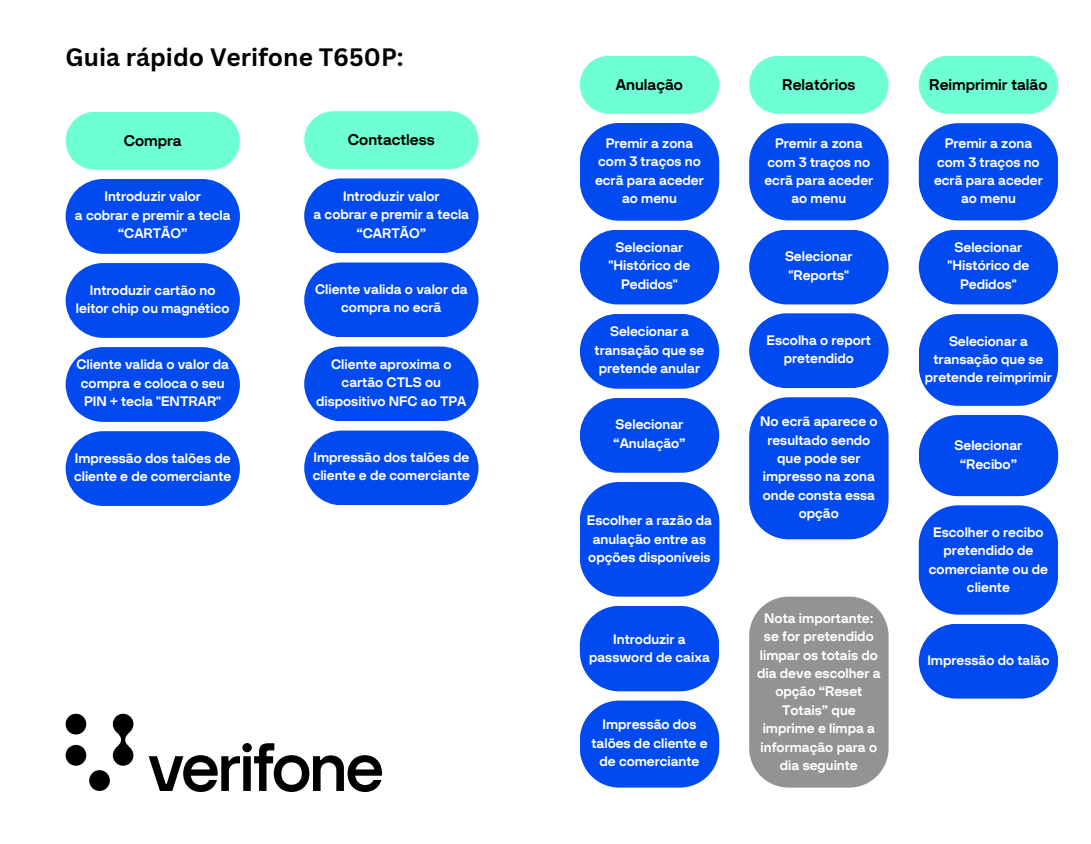
<style>
.page{position:relative;width:1091px;height:844px;background:#fff}
.page>*{position:absolute;margin:0;border:0;box-sizing:border-box;transform-origin:0 0}
.t1{font:700 24.5px "Canva Sans";color:#000}
.t2{font:700 15.75px "Verifone Sans";color:#000}
.t3{font:700 14px/18.4px "Verifone Sans";color:#fff;text-align:center}
</style>
<div class="page">
<svg style="left:66px;top:112px;width:174px;height:58px;background:#78ffd5"></svg>
<svg style="left:304px;top:111px;width:174px;height:58px;background:#78ffd5"></svg>
<svg style="left:66px;top:179px;width:174px;height:75px;background:#185bf0"></svg>
<svg style="left:66px;top:263px;width:174px;height:75px;background:#185bf0"></svg>
<svg style="left:66px;top:347px;width:174px;height:75px;background:#185bf0"></svg>
<svg style="left:66px;top:431px;width:174px;height:75px;background:#185bf0"></svg>
<svg style="left:304px;top:178px;width:174px;height:75px;background:#185bf0"></svg>
<svg style="left:304px;top:262px;width:174px;height:75px;background:#195bf0"></svg>
<svg style="left:304px;top:347px;width:174px;height:74px;background:#175af0"></svg>
<svg style="left:304px;top:431px;width:174px;height:74px;background:#165af0"></svg>
<svg style="left:149px;top:743px;width:233px;height:49px"></svg>
<svg style="left:66px;top:714px;width:67px;height:77px"></svg>
<svg style="left:749px;top:56px;width:139px;height:58px;background:#7bffd6"></svg>
<svg style="left:580px;top:56px;width:139px;height:58px;background:#7bffd6"></svg>
<svg style="left:919px;top:56px;width:139px;height:58px;background:#7bffd6"></svg>
<svg style="left:580px;top:123px;width:139px;height:98px;background:#195bf0"></svg>
<svg style="left:580px;top:230px;width:139px;height:74px;background:#1c5df0"></svg>
<svg style="left:580px;top:314px;width:139px;height:75px;background:#1d5ff0"></svg>
<svg style="left:580px;top:398px;width:139px;height:75px;background:#1d5ff0"></svg>
<svg style="left:580px;top:482px;width:139px;height:115px;background:#1559f0"></svg>
<svg style="left:580px;top:606px;width:139px;height:85px;background:#1b5df0"></svg>
<svg style="left:580px;top:701px;width:139px;height:87px;background:#1c5df0"></svg>
<svg style="left:749px;top:123px;width:139px;height:97px;background:#185bf0"></svg>
<svg style="left:749px;top:230px;width:139px;height:74px;background:#1c5df0"></svg>
<svg style="left:749px;top:313px;width:139px;height:75px;background:#1d5ff0"></svg>
<svg style="left:749px;top:397px;width:139px;height:142px;background:#1156f0"></svg>
<div style="left:749px;top:597px;width:139px;height:191px;background:#939393"></div>
<svg style="left:919px;top:123px;width:139px;height:97px;background:#185bf0"></svg>
<svg style="left:919px;top:230px;width:139px;height:74px;background:#1c5df0"></svg>
<svg style="left:919px;top:314px;width:139px;height:92px;background:#1a5df0"></svg>
<svg style="left:919px;top:415px;width:139px;height:81px;background:#1d5ef0"></svg>
<svg style="left:919px;top:505px;width:139px;height:110px;background:#175af0"></svg>
<svg style="left:919px;top:624px;width:139px;height:75px;background:#1e5ff0"></svg>
<p class="t1" style="left:66px;top:40px;width:339px">Guia rápido Verifone T650P:</p>
<h1 class="t2" style="left:124px;top:131px;width:59px">Compra</h1>
<h2 class="t2" style="left:348px;top:130px;width:88px">Contactless</h2>
<p class="t3" style="left:104px;top:187px;width:98px">Introduzir valor</p>
<p class="t3" style="left:75px;top:206px;width:157px">a cobrar e premir a tecla “CARTÃO”</p>
<h2 class="t3" style="left:343px;top:187px;width:98px">Introduzir valor</h2>
<p class="t3" style="left:313px;top:205px;width:157px">a cobrar e premir a tecla “CARTÃO”</p>
<p class="t3" style="left:90px;top:280px;width:127px">Introduzir cartão no</p>
<p class="t3" style="left:76px;top:299px;width:155px">leitor chip ou magnético</p>
<p class="t3" style="left:315px;top:280px;width:154px">Cliente valida o valor da compra no ecrã</p>
<p class="t3" style="left:76px;top:355px;width:154px">Cliente valida o valor da compra e coloca o seu<br>PIN + tecla "ENTRAR"</p>
<p class="t3" style="left:316px;top:355px;width:152px">Cliente aproxima o cartão CTLS ou dispositivo NFC ao TPA</p>
<p class="t3" style="left:74px;top:449px;width:159px;text-align:left">Impressão dos talões de cliente e de comerciante</p>
<p class="t3" style="left:313px;top:448px;width:159px;text-align:left">Impressão dos talões de cliente e de comerciante</p>
<p class="t2" style="left:616px;top:75px;width:69px">Anulação</p>
<p class="t2" style="left:782px;top:75px;width:75px">Relatórios</p>
<h2 class="t2" style="left:929px;top:75px;width:120px">Reimprimir talão</h2>
<h2 class="t3" style="left:606px;top:134px;width:89px">Premir a zona</h2>
<h2 class="t3" style="left:595px;top:152px;width:110px;text-align:left">com 3 traços no ecrã para aceder</h2>
<p class="t3" style="left:622px;top:189px;width:56px">ao menu</p>
<p class="t3" style="left:608px;top:238px;width:83px">Selecionar "Histórico de<br>Pedidos"</p>
<p class="t3" style="left:594px;top:322px;width:111px">Selecionar a transação que se pretende anular</p>
<p class="t3" style="left:613px;top:415px;width:74px;text-align:left">Selecionar “Anulação”</p>
<p class="t3" style="left:587px;top:511px;width:127px">Escolher a razão da anulação entre as opções disponíveis</p>
<p class="t3" style="left:589px;top:630px;width:122px">Introduzir a password de caixa</p>
<p class="t3" style="left:591px;top:715px;width:117px">Impressão dos talões de cliente e de comerciante</p>
<p class="t3" style="left:775px;top:134px;width:89px">Premir a zona</p>
<p class="t3" style="left:764px;top:152px;width:110px;text-align:left">com 3 traços no ecrã para aceder</p>
<p class="t3" style="left:791px;top:189px;width:56px">ao menu</p>
<p class="t3" style="left:785px;top:247px;width:69px;text-align:left">Selecionar "Reports"</p>
<p class="t3" style="left:766px;top:331px;width:106px">Escolha o report pretendido</p>
<p class="t3" style="left:760px;top:412px;width:119px">No ecrã aparece o resultado sendo que pode ser impresso na zona onde consta essa opção</p>
<p class="t3" style="left:764px;top:609px;width:111px">Nota importante:</p>
<p class="t3" style="left:757px;top:627px;width:125px">se for pretendido limpar os totais do dia deve escolher a opção “Reset<br>Totais” que imprime e limpa a informação para o dia seguinte</p>
<p class="t3" style="left:944px;top:134px;width:89px">Premir a zona</p>
<p class="t3" style="left:934px;top:152px;width:110px;text-align:left">com 3 traços no ecrã para aceder</p>
<p class="t3" style="left:961px;top:189px;width:56px">ao menu</p>
<p class="t3" style="left:947px;top:238px;width:83px">Selecionar "Histórico de<br>Pedidos"</p>
<p class="t3" style="left:925px;top:331px;width:129px">Selecionar a transação que se pretende reimprimir</p>
<p class="t3" style="left:954px;top:436px;width:69px">Selecionar</p>
<p class="t3" style="left:959px;top:455px;width:59px">“Recibo”</p>
<p class="t3" style="left:929px;top:523px;width:121px">Escolher o recibo pretendido de comerciante ou de cliente</p>
<p class="t3" style="left:927px;top:650px;width:124px">Impressão do talão</p>
</div>
